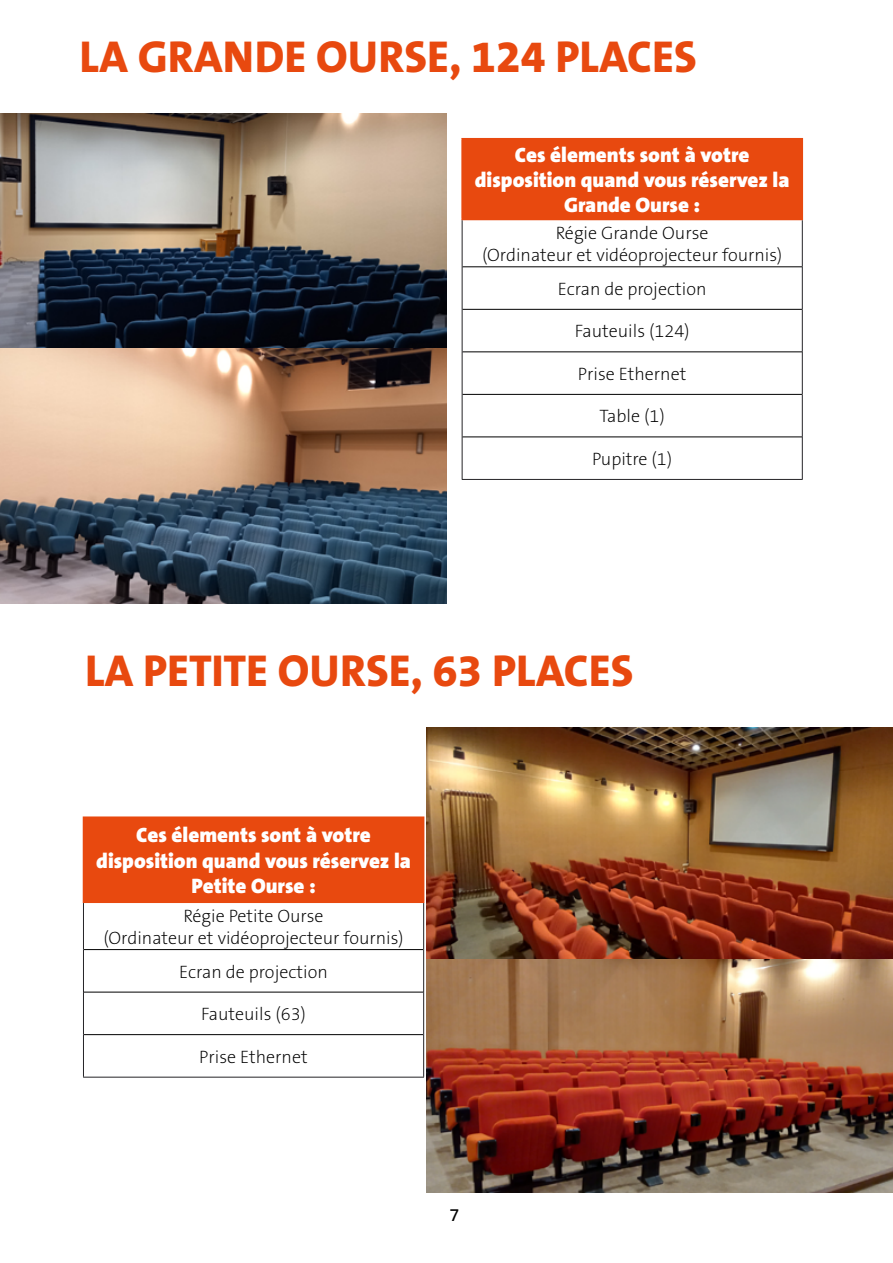
<style>
.page{position:relative;width:893px;height:1263px;background:#fff}
.page>*{position:absolute;margin:0;border:0;box-sizing:border-box;transform-origin:0 0}
.t1{font:800 45px "The Sans B8";color:#e8490f}
.t2{font:900 21px/25.2px "The Sans B9";color:#fff;text-align:center}
.t3{font:200 18px/21.6px "The Sans B2";color:#000;text-align:center}
.t4{font:18px "The Sans B5 Plain";color:#000}
</style>
<div class="page">
<div style="left:462px;top:139px;width:340px;height:80px;background:#e8490f"></div>
<hr style="left:461px;top:138px;width:342px;height:1px;background:#e8490f">
<hr style="left:461px;top:139px;width:2px;height:80px;background:#e8490f">
<hr style="left:801px;top:139px;width:2px;height:80px;background:#e8490f">
<hr style="left:461px;top:219px;width:342px;height:1px;background:#e8490f">
<hr style="left:462px;top:479px;width:341px;height:1px;background:#252427">
<hr style="left:462px;top:220px;width:1px;height:47px;background:#252427">
<hr style="left:802px;top:220px;width:1px;height:47px;background:#252427">
<hr style="left:462px;top:267px;width:1px;height:42px;background:#252427">
<hr style="left:802px;top:267px;width:1px;height:42px;background:#252427">
<hr style="left:462px;top:309px;width:1px;height:43px;background:#252427">
<hr style="left:802px;top:309px;width:1px;height:43px;background:#252427">
<hr style="left:462px;top:352px;width:1px;height:42px;background:#252427">
<hr style="left:802px;top:352px;width:1px;height:42px;background:#252427">
<hr style="left:462px;top:394px;width:1px;height:43px;background:#252427">
<hr style="left:802px;top:394px;width:1px;height:43px;background:#252427">
<hr style="left:462px;top:437px;width:1px;height:42px;background:#252427">
<hr style="left:802px;top:437px;width:1px;height:42px;background:#252427">
<hr style="left:462px;top:266px;width:340px;height:1px;background:#000">
<hr style="left:462px;top:309px;width:340px;height:1px;background:#000">
<hr style="left:462px;top:351px;width:340px;height:1px;background:#000">
<hr style="left:462px;top:394px;width:340px;height:1px;background:#000">
<hr style="left:462px;top:436px;width:340px;height:1px;background:#000">
<img style="left:0;top:113px;width:446px;height:490px">
<img style="left:426px;top:727px;width:467px;height:466px">
<div style="left:83px;top:817px;width:341px;height:85px;background:#e8490f"></div>
<hr style="left:83px;top:816px;width:341px;height:2px;background:#e8490f">
<hr style="left:83px;top:901px;width:341px;height:2px;background:#e8490f">
<hr style="left:83px;top:903px;width:1px;height:46px;background:#252427">
<hr style="left:423px;top:903px;width:1px;height:46px;background:#252427">
<hr style="left:83px;top:949px;width:1px;height:43px;background:#252427">
<hr style="left:423px;top:949px;width:1px;height:43px;background:#252427">
<hr style="left:83px;top:992px;width:1px;height:43px;background:#252427">
<hr style="left:423px;top:992px;width:1px;height:43px;background:#252427">
<hr style="left:83px;top:1035px;width:1px;height:42px;background:#252427">
<hr style="left:423px;top:1035px;width:1px;height:42px;background:#252427">
<hr style="left:83px;top:1077px;width:341px;height:1px;background:#252427">
<hr style="left:84px;top:949px;width:339px;height:1px;background:#000">
<hr style="left:84px;top:992px;width:339px;height:1px;background:#000">
<hr style="left:84px;top:1034px;width:339px;height:1px;background:#000">
<h1 class="t1" style="left:80px;top:32px;width:619px">LA GRANDE OURSE, 124 PLACES</h1>
<p class="t2" style="left:475px;top:143px;width:316px">Ces élements sont à votre disposition quand vous réservez la<br>Grande Ourse :</p>
<p class="t3" style="left:482px;top:223px;width:302px">Régie Grande Ourse<br>(Ordinateur et vidéoprojecteur fournis)</p>
<p class="t3" style="left:558px;top:278px;width:150px">Ecran de projection</p>
<p class="t3" style="left:575px;top:321px;width:116px">Fauteuils (124)</p>
<p class="t3" style="left:578px;top:363px;width:110px">Prise Ethernet</p>
<p class="t3" style="left:600px;top:406px;width:67px">Table (1)</p>
<p class="t3" style="left:592px;top:448px;width:82px">Pupitre (1)</p>
<h1 class="t1" style="left:85px;top:647px;width:550px">LA PETITE OURSE, 63 PLACES</h1>
<p class="t2" style="left:96px;top:823px;width:316px">Ces élements sont à votre disposition quand vous réservez la<br>Petite Ourse :</p>
<p class="t3" style="left:103px;top:906px;width:302px">Régie Petite Ourse<br>(Ordinateur et vidéoprojecteur fournis)</p>
<p class="t3" style="left:179px;top:961px;width:150px">Ecran de projection</p>
<p class="t3" style="left:201px;top:1004px;width:106px">Fauteuils (63)</p>
<p class="t3" style="left:199px;top:1046px;width:110px">Prise Ethernet</p>
<p class="t4" style="left:450px;top:1205px;width:11px">7</p>
</div>
